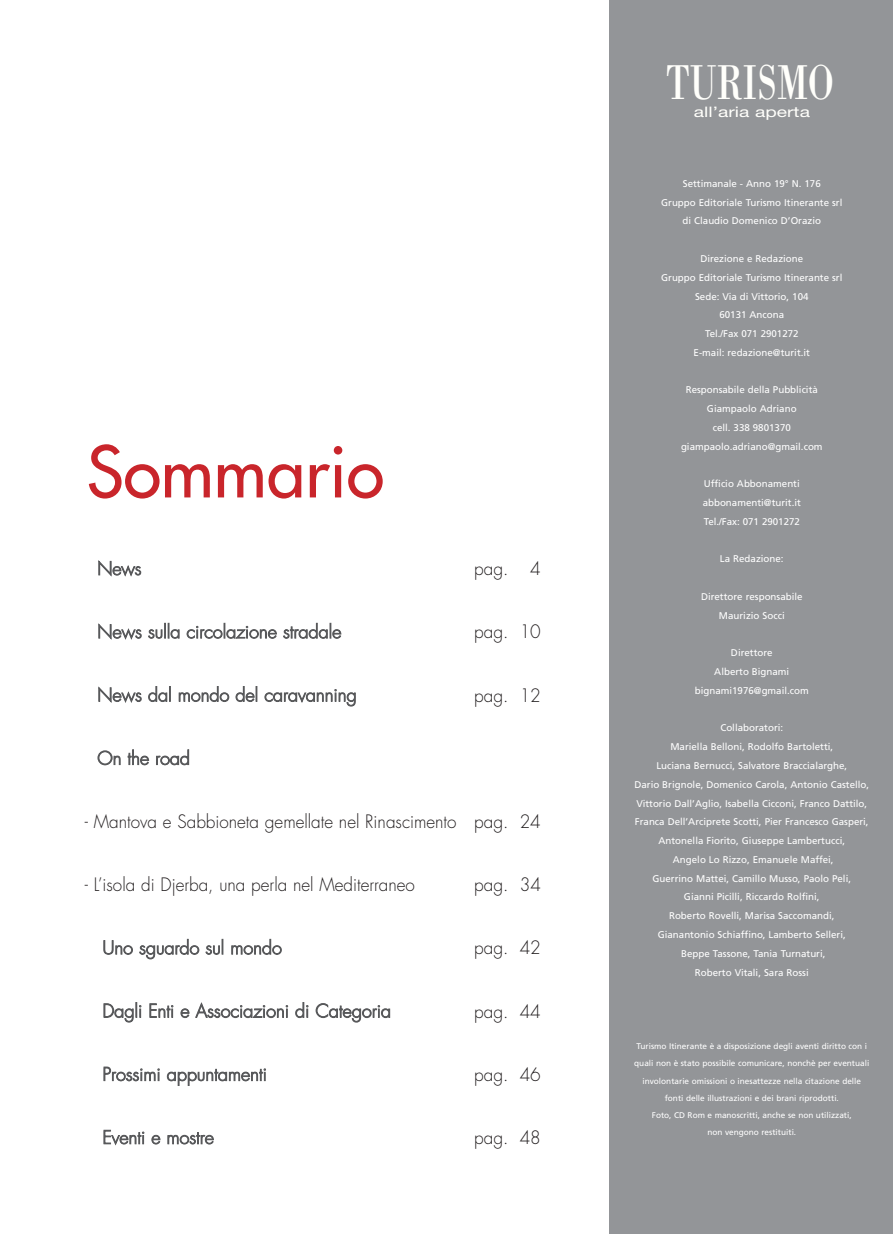
<style>
.page{position:relative;width:893px;height:1234px;background:#fff}
.page>*{position:absolute;margin:0;border:0;box-sizing:border-box;transform-origin:0 0}
.t1{font:69px "Futura";color:#c9252b}
.t2{font:50.55px "Bodoni";color:#fffffb;scale:.72 1}
.t3{font:300 18px "Futura";color:#58595b}
.t4{font:300 18px "Futura";color:#231f20;scale:.95 1}
.t5{font:14.55px "Helvetica Neue";color:#fffffb;scale:1.32 1}
.t6{font:9.75px/18.8px "Frutiger";color:#fff;text-align:center}
.t7{font:8.25px/17.2px "Frutiger";color:#fff;text-align:center}
</style>
<div class="page">
<div style="left:610px;top:0;width:283px;height:1233px;background:#939598"></div>
<h1 class="t1" style="left:87px;top:435px;width:299px">Sommario</h1>
<h3 class="t3" style="left:97px;top:560px;width:46px">News</h3>
<h3 class="t4" style="left:474px;top:560px;width:72px">pag. 4</h3>
<h3 class="t3" style="left:97px;top:623px;width:246px">News sulla circolazione stradale</h3>
<h3 class="t4" style="left:474px;top:623px;width:72px">pag. 10</h3>
<h3 class="t3" style="left:97px;top:686px;width:261px">News dal mondo del caravanning</h3>
<h3 class="t4" style="left:474px;top:686px;width:72px">pag. 12</h3>
<h3 class="t3" style="left:97px;top:749px;width:94px">On the road</h3>
<h3 class="t4" style="left:85px;top:813px;width:482px">- Mantova e Sabbioneta gemellate nel Rinascimento pag. 24</h3>
<h3 class="t4" style="left:85px;top:876px;width:349px">- L’isola di Djerba, una perla nel Mediterraneo</h3>
<h3 class="t4" style="left:474px;top:876px;width:72px">pag. 34</h3>
<h3 class="t3" style="left:103px;top:939px;width:181px">Uno sguardo sul mondo</h3>
<h3 class="t4" style="left:474px;top:939px;width:72px">pag. 42</h3>
<h3 class="t3" style="left:103px;top:1002px;width:290px">Dagli Enti e Associazioni di Categoria</h3>
<h3 class="t4" style="left:474px;top:1002px;width:72px">pag. 44</h3>
<h3 class="t3" style="left:103px;top:1065px;width:166px">Prossimi appuntamenti</h3>
<h3 class="t4" style="left:474px;top:1065px;width:72px">pag. 46</h3>
<h3 class="t3" style="left:103px;top:1128px;width:113px">Eventi e mostre</h3>
<h3 class="t4" style="left:474px;top:1128px;width:72px">pag. 48</h3>
<h2 class="t2" style="left:666px;top:61px;width:235px">TURISMO</h2>
<h3 class="t5" style="left:694px;top:107px;width:89px">all’aria aperta</h3>
<p class="t6" style="left:661px;top:174px;width:183px">Settimanale - Anno 19° N. 176<br>Gruppo Editoriale Turismo Itinerante srl di Claudio Domenico D’Orazio</p>
<p class="t6" style="left:661px;top:249px;width:183px">Direzione e Redazione<br>Gruppo Editoriale Turismo Itinerante srl<br>Sede: Via di Vittorio, 104<br>60131 Ancona<br>Tel./Fax 071 2901272<br>E-mail: redazione@turit.it</p>
<p class="t6" style="left:681px;top:381px;width:143px">Responsabile della Pubblicità<br>Giampaolo Adriano<br>cell. 338 9801370 giampaolo.adriano@gmail.com</p>
<p class="t6" style="left:703px;top:475px;width:100px;text-align:justify">Ufficio Abbonamenti abbonamenti@turit.it Tel./Fax: 071 2901272</p>
<p class="t6" style="left:720px;top:550px;width:65px">La Redazione:</p>
<p class="t6" style="left:701px;top:587px;width:103px">Direttore responsabile<br>Maurizio Socci</p>
<p class="t6" style="left:695px;top:643px;width:115px">Direttore<br>Alberto Bignami bignami1976@gmail.com</p>
<p class="t6" style="left:634px;top:719px;width:236px">Collaboratori:<br>Mariella Belloni, Rodolfo Bartoletti,<br>Luciana Bernucci, Salvatore Braccialarghe,<br>Dario Brignole, Domenico Carola, Antonio Castello, Vittorio Dall’Aglio, Isabella Cicconi, Franco Dattilo, Franca Dell’Arciprete Scotti, Pier Francesco Gasperi, Antonella Fiorito, Giuseppe Lambertucci,<br>Angelo Lo Rizzo, Emanuele Maffei,<br>Guerrino Mattei, Camillo Musso, Paolo Peli,<br>Gianni Picilli, Riccardo Rolfini,<br>Roberto Rovelli, Marisa Saccomandi,<br>Gianantonio Schiaffino, Lamberto Selleri,<br>Beppe Tassone, Tania Turnaturi,<br>Roberto Vitali, Sara Rossi</p>
<p class="t7" style="left:634px;top:1037px;width:237px">Turismo Itinerante è a disposizione degli aventi diritto con i quali non è stato possibile comunicare, nonchè per eventuali involontarie omissioni o inesattezze nella citazione delle fonti delle illustrazioni e dei brani riprodotti.<br>Foto, CD Rom e manoscritti, anche se non utilizzati,<br>non vengono restituiti.</p>
</div>
